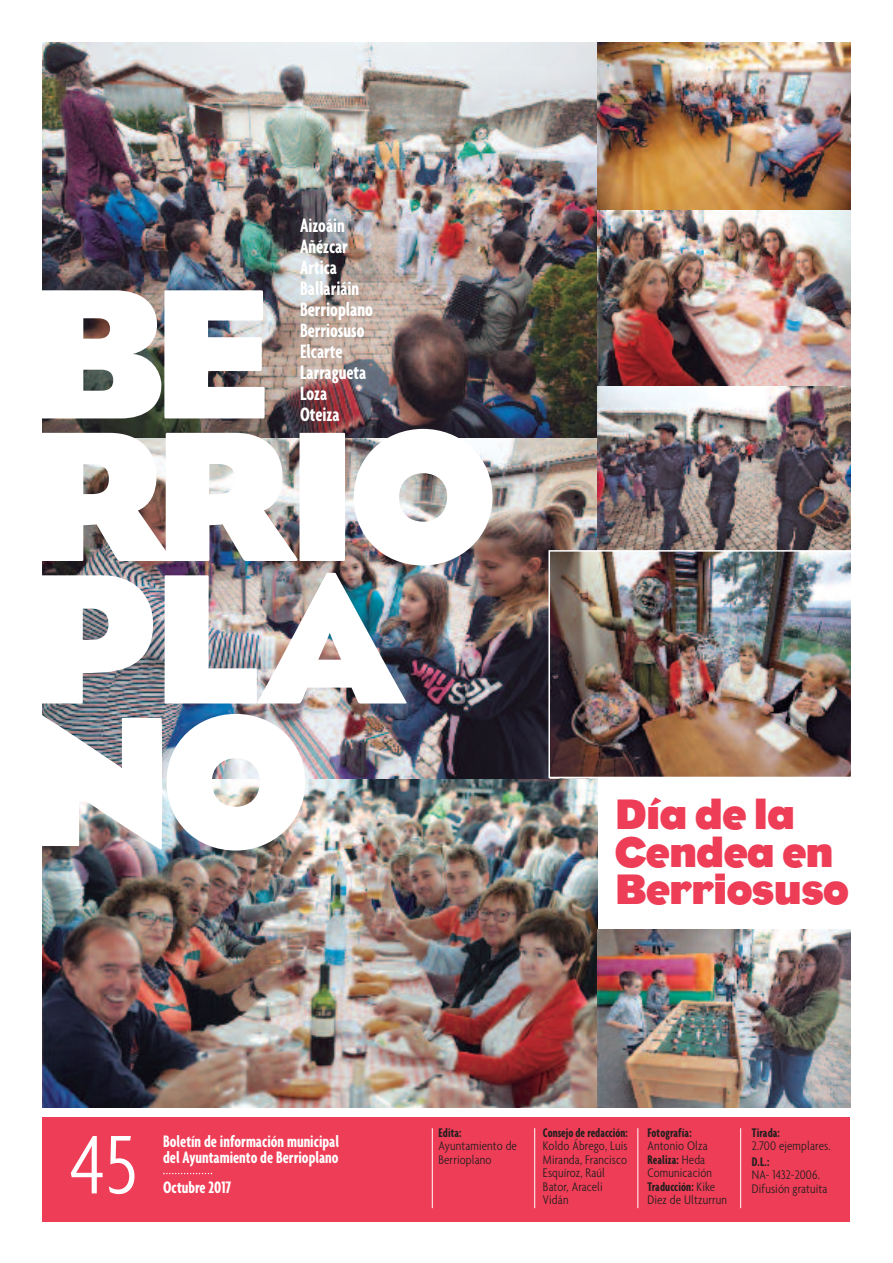
<style>
.page{position:relative;width:893px;height:1263px;background:#fff}
.page>*{position:absolute;margin:0;border:0;box-sizing:border-box;transform-origin:0 0}
.t1{font:700 189px/142.5px "Bureau Eagle";letter-spacing:-.05em;color:#fff}
.t2{font:300 condensed 90px "Agenda";color:#fff}
.t3{font:700 43.5px/37.5px "Bureau Eagle";letter-spacing:-.03em;color:#ee3d56}
.t4{font:700 extra-condensed 21px/21px "Agenda";color:#fff}
.t5{font:700 extra-condensed 18px/16.5px "Agenda";color:#fff}
.t6{font:300 condensed 13.5px/13.5px "Agenda";letter-spacing:.01em;color:#231f20}
.t7{font:700 extra-condensed 13.5px "Agenda";color:#231f20}
.s1{font-weight:700;font-stretch:extra-condensed}
</style>
<div class="page">
<img style="left:43px;top:43px;width:555px;height:395px">
<img style="left:598px;top:43px;width:252px;height:168px">
<div style="left:42px;top:1117px;width:808px;height:105px;background:#ee3d56"></div>
<svg style="left:163px;top:1173px;width:49px;height:1px"></svg>
<hr style="left:432px;top:1128px;width:1px;height:80px;background:#fff">
<hr style="left:534px;top:1128px;width:1px;height:80px;background:#fff">
<hr style="left:637px;top:1128px;width:1px;height:80px;background:#fff">
<hr style="left:740px;top:1128px;width:1px;height:80px;background:#fff">
<img style="left:43px;top:778px;width:555px;height:330px">
<img style="left:598px;top:930px;width:252px;height:178px">
<img style="left:43px;top:438px;width:555px;height:340px">
<img style="left:598px;top:385px;width:252px;height:165px">
<img style="left:551px;top:553px;width:298px;height:222px">
<div style="left:548px;top:550px;width:304px;height:228px;border:2px solid #fff"></div>
<img style="left:598px;top:211px;width:252px;height:174px">
<h3 class="t4" style="left:300px;top:214px;width:74px">Aizoáin<br>Añézcar<br>Artica<br>Ballariáin<br>Berrioplano<br>Berriosuso<br>Elcarte<br>Larragueta<br>Loza</h3>
<h1 class="t1" style="left:26px;top:282px;width:248px">BE</h1>
<h3 class="t4" style="left:300px;top:403px;width:41px">Oteiza</h3>
<h1 class="t1" style="left:26px;top:424px;width:475px">RRIO<br>PLA<br>NO</h1>
<h3 class="t3" style="left:615px;top:796px;width:236px">Día de la<br>Cendea en<br>Berriosuso</h3>
<h2 class="t2" style="left:70px;top:1110px;width:69px">45</h2>
<h3 class="t5" style="left:163px;top:1132px;width:177px">Boletín de información municipal del Ayuntamiento de Berrioplano</h3>
<h3 class="t5" style="left:163px;top:1178px;width:70px">Octubre 2017</h3>
<p class="t7" style="left:438px;top:1124px;width:25px">Edita:</p>
<p class="t6" style="left:438px;top:1139px;width:80px">Ayuntamiento de<br>Berrioplano</p>
<p class="t7" style="left:543px;top:1124px;width:86px">Consejo de redacción:</p>
<p class="t6" style="left:543px;top:1139px;width:86px">Koldo Ábrego, Luis<br>Miranda, Francisco<br>Esquíroz, Raúl<br>Bator, Araceli<br>Vidán</p>
<p class="t7" style="left:647px;top:1124px;width:46px">Fotografía:</p>
<p class="t6" style="left:647px;top:1139px;width:81px">Antonio Olza<br><span class="s1">Realiza:</span> Heda<br>Comunicación<br><span class="s1">Traducción:</span> Kike<br>Diez de Ultzurrun</p>
<p class="t7" style="left:752px;top:1124px;width:30px">Tirada:</p>
<p class="t6" style="left:752px;top:1139px;width:80px">2.700 ejemplares.</p>
<p class="t7" style="left:752px;top:1153px;width:19px">D.L.:</p>
<p class="t6" style="left:752px;top:1168px;width:69px">NA- 1432-2006.</p>
<p class="t6" style="left:752px;top:1181px;width:77px">Difusión gratuita</p>
</div>
